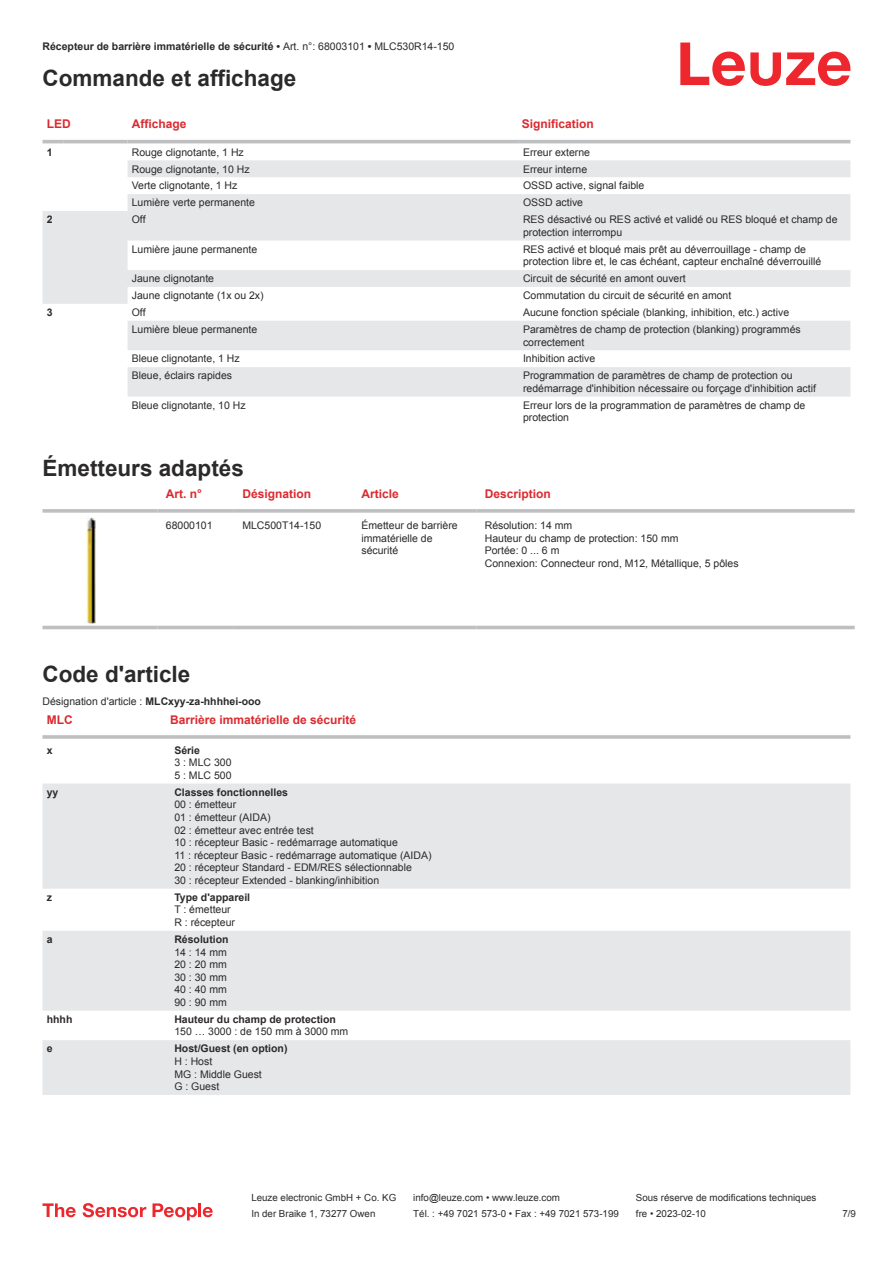
<style>
.page{position:relative;width:893px;height:1263px;background:#fff}
.page>*{position:absolute;margin:0;border:0;box-sizing:border-box;transform-origin:0 0}
.t1{font:700 22.5px "Arial";color:#2b292a}
.t2{font:700 12px "Arial";color:#db2a30}
.t3{font:10.5px/12.6px "Arial";color:#2b292a}
.t4{font:700 10.5px "Arial";color:#2b292a}
.t5{font:9.75px "Arial";color:#2b292a}
.s1{font-weight:400}
.s2{font-weight:700}
</style>
<div class="page">
<svg style="left:680px;top:43px;width:170px;height:43px"></svg>
<svg style="left:43px;top:160px;width:807px;height:237px;fill:#e6e7e9"></svg>
<hr style="left:43px;top:140px;width:21px;height:3px;background:#bdbfc1">
<hr style="left:64px;top:140px;width:64px;height:3px;background:#bdbfc1">
<hr style="left:128px;top:140px;width:391px;height:3px;background:#bdbfc1">
<hr style="left:519px;top:140px;width:331px;height:3px;background:#bdbfc1">
<svg style="left:43px;top:529px;width:812px;height:101px"></svg>
<svg style="left:43px;top:509px;width:114px;height:4px"></svg>
<svg style="left:157px;top:509px;width:77px;height:4px"></svg>
<svg style="left:234px;top:509px;width:119px;height:4px"></svg>
<svg style="left:353px;top:509px;width:123px;height:4px"></svg>
<svg style="left:476px;top:509px;width:379px;height:4px;background:#c3c5c7"></svg>
<hr style="left:43px;top:626px;width:114px;height:3px;background:#bdbfc1">
<hr style="left:157px;top:626px;width:77px;height:3px;background:#bdbfc1">
<hr style="left:234px;top:626px;width:119px;height:3px;background:#bdbfc1">
<hr style="left:353px;top:626px;width:123px;height:3px;background:#bdbfc1">
<hr style="left:476px;top:626px;width:379px;height:3px;background:#bdbfc1">
<img style="left:87px;top:517px;width:9px;height:106px">
<svg style="left:43px;top:783px;width:807px;height:312px;fill:#e6e7e9"></svg>
<hr style="left:43px;top:735px;width:127px;height:4px;background:#bdbfc1">
<hr style="left:170px;top:735px;width:680px;height:4px;background:#c5c7c9">
<svg style="left:43px;top:1203px;width:33px;height:14px"></svg>
<svg style="left:83px;top:1203px;width:63px;height:14px"></svg>
<svg style="left:153px;top:1203px;width:44px;height:17px"></svg>
<hr style="left:198px;top:1203px;width:3px;height:14px;background:#ed272d">
<svg style="left:203px;top:1207px;width:10px;height:10px"></svg>
<p class="t4" style="left:43px;top:43px;width:413px">Récepteur de barrière immatérielle de sécurité • <span class="s1">Art. n°: 68003101</span> • <span class="s1">MLC530R14-150</span></p>
<h1 class="t1" style="left:43px;top:70px;width:255px">Commande et affichage</h1>
<p class="t2" style="left:47px;top:119px;width:25px">LED</p>
<p class="t2" style="left:132px;top:119px;width:56px">Affichage</p>
<p class="t2" style="left:522px;top:119px;width:74px">Signification</p>
<p class="t4" style="left:47px;top:148px;width:7px">1</p>
<p class="t3" style="left:132px;top:147px;width:114px">Rouge clignotante, 1 Hz</p>
<p class="t3" style="left:523px;top:147px;width:69px">Erreur externe</p>
<p class="t3" style="left:132px;top:163px;width:119px">Rouge clignotante, 10 Hz</p>
<p class="t3" style="left:523px;top:163px;width:66px">Erreur interne</p>
<p class="t3" style="left:132px;top:180px;width:107px">Verte clignotante, 1 Hz</p>
<p class="t3" style="left:523px;top:180px;width:123px">OSSD active, signal faible</p>
<p class="t3" style="left:132px;top:197px;width:125px">Lumière verte permanente</p>
<p class="t3" style="left:523px;top:197px;width:62px">OSSD active</p>
<p class="t4" style="left:47px;top:216px;width:7px">2</p>
<p class="t3" style="left:132px;top:214px;width:15px">Off</p>
<p class="t3" style="left:523px;top:214px;width:316px">RES désactivé ou RES activé et validé ou RES bloqué et champ de protection interrompu</p>
<p class="t3" style="left:132px;top:244px;width:127px">Lumière jaune permanente</p>
<p class="t3" style="left:523px;top:244px;width:300px">RES activé et bloqué mais prêt au déverrouillage - champ de protection libre et, le cas échéant, capteur enchaîné déverrouillé</p>
<p class="t3" style="left:132px;top:273px;width:84px">Jaune clignotante</p>
<p class="t3" style="left:523px;top:273px;width:164px">Circuit de sécurité en amont ouvert</p>
<p class="t3" style="left:132px;top:290px;width:133px">Jaune clignotante (1x ou 2x)</p>
<p class="t3" style="left:523px;top:290px;width:210px">Commutation du circuit de sécurité en amont</p>
<p class="t4" style="left:47px;top:308px;width:7px">3</p>
<p class="t3" style="left:132px;top:307px;width:15px">Off</p>
<p class="t3" style="left:523px;top:307px;width:268px">Aucune fonction spéciale (blanking, inhibition, etc.) active</p>
<p class="t3" style="left:132px;top:324px;width:127px">Lumière bleue permanente</p>
<p class="t3" style="left:523px;top:324px;width:279px">Paramètres de champ de protection (blanking) programmés correctement</p>
<p class="t3" style="left:132px;top:353px;width:109px">Bleue clignotante, 1 Hz</p>
<p class="t3" style="left:523px;top:353px;width:74px">Inhibition active</p>
<p class="t3" style="left:132px;top:370px;width:102px">Bleue, éclairs rapides</p>
<p class="t3" style="left:523px;top:370px;width:294px">Programmation de paramètres de champ de protection ou redémarrage d'inhibition nécessaire ou forçage d'inhibition actif</p>
<p class="t3" style="left:132px;top:400px;width:115px">Bleue clignotante, 10 Hz</p>
<p class="t3" style="left:523px;top:400px;width:284px">Erreur lors de la programmation de paramètres de champ de protection</p>
<h1 class="t1" style="left:43px;top:460px;width:203px">Émetteurs adaptés</h1>
<p class="t2" style="left:166px;top:489px;width:38px">Art. n°</p>
<p class="t2" style="left:242px;top:489px;width:70px">Désignation</p>
<p class="t2" style="left:361px;top:489px;width:39px">Article</p>
<p class="t2" style="left:485px;top:489px;width:68px">Description</p>
<p class="t3" style="left:166px;top:520px;width:48px">68000101</p>
<p class="t3" style="left:242px;top:520px;width:80px">MLC500T14-150</p>
<p class="t3" style="left:361px;top:520px;width:98px">Émetteur de barrière immatérielle de sécurité</p>
<p class="t3" style="left:485px;top:520px;width:255px">Résolution: 14 mm<br>Hauteur du champ de protection: 150 mm<br>Portée: 0 ... 6 m<br>Connexion: Connecteur rond, M12, Métallique, 5 pôles</p>
<h1 class="t1" style="left:43px;top:666px;width:149px">Code d'article</h1>
<p class="t2" style="left:47px;top:716px;width:27px">MLC</p>
<p class="t2" style="left:170px;top:716px;width:188px">Barrière immatérielle de sécurité</p>
<p class="t4" style="left:47px;top:746px;width:7px">x</p>
<p class="t4" style="left:174px;top:746px;width:27px">Série</p>
<p class="t3" style="left:174px;top:757px;width:59px">3 : MLC 300<br>5 : MLC 500</p>
<p class="t4" style="left:47px;top:788px;width:13px">yy</p>
<p class="t4" style="left:174px;top:788px;width:115px">Classes fonctionnelles</p>
<p class="t3" style="left:174px;top:799px;width:259px">00 : émetteur<br>01 : émetteur (AIDA)<br>02 : émetteur avec entrée test<br>10 : récepteur Basic - redémarrage automatique<br>11 : récepteur Basic - redémarrage automatique (AIDA)<br>20 : récepteur Standard - EDM/RES sélectionnable<br>30 : récepteur Extended - blanking/inhibition</p>
<p class="t4" style="left:47px;top:893px;width:7px">z</p>
<p class="t4" style="left:174px;top:893px;width:77px">Type d'appareil</p>
<p class="t3" style="left:174px;top:904px;width:62px">T : émetteur<br>R : récepteur</p>
<p class="t4" style="left:47px;top:935px;width:7px">a</p>
<p class="t4" style="left:174px;top:935px;width:56px">Résolution</p>
<p class="t3" style="left:174px;top:946px;width:54px;text-align:justify">14 : 14 mm 20 : 20 mm 30 : 30 mm 40 : 40 mm 90 : 90 mm</p>
<p class="t4" style="left:47px;top:1015px;width:27px">hhhh</p>
<p class="t4" style="left:174px;top:1015px;width:163px">Hauteur du champ de protection</p>
<p class="t3" style="left:174px;top:1026px;width:175px">150 … 3000 : de 150 mm à 3000 mm</p>
<p class="t4" style="left:47px;top:1045px;width:7px">e</p>
<p class="t4" style="left:174px;top:1045px;width:115px">Host/Guest (en option)</p>
<p class="t3" style="left:174px;top:1056px;width:89px">H : Host<br>MG : Middle Guest<br>G : Guest</p>
<p class="t3" style="left:43px;top:696px;width:220px">Désignation d'article : <span class="s2">MLCxyy-za-hhhhei-ooo</span></p>
<p class="t5" style="left:251px;top:1194px;width:146px">Leuze electronic GmbH + Co. KG</p>
<p class="t5" style="left:413px;top:1194px;width:148px">info@leuze.com • www.leuze.com</p>
<p class="t5" style="left:636px;top:1194px;width:182px">Sous réserve de modifications techniques</p>
<p class="t5" style="left:251px;top:1210px;width:126px">In der Braike 1, 73277 Owen</p>
<p class="t5" style="left:413px;top:1210px;width:207px">Tél. : +49 7021 573-0 • Fax : +49 7021 573-199</p>
<p class="t5" style="left:636px;top:1210px;width:72px">fre • 2023-02-10</p>
<p class="t5" style="left:842px;top:1210px;width:15px">7 /9</p>
</div>
